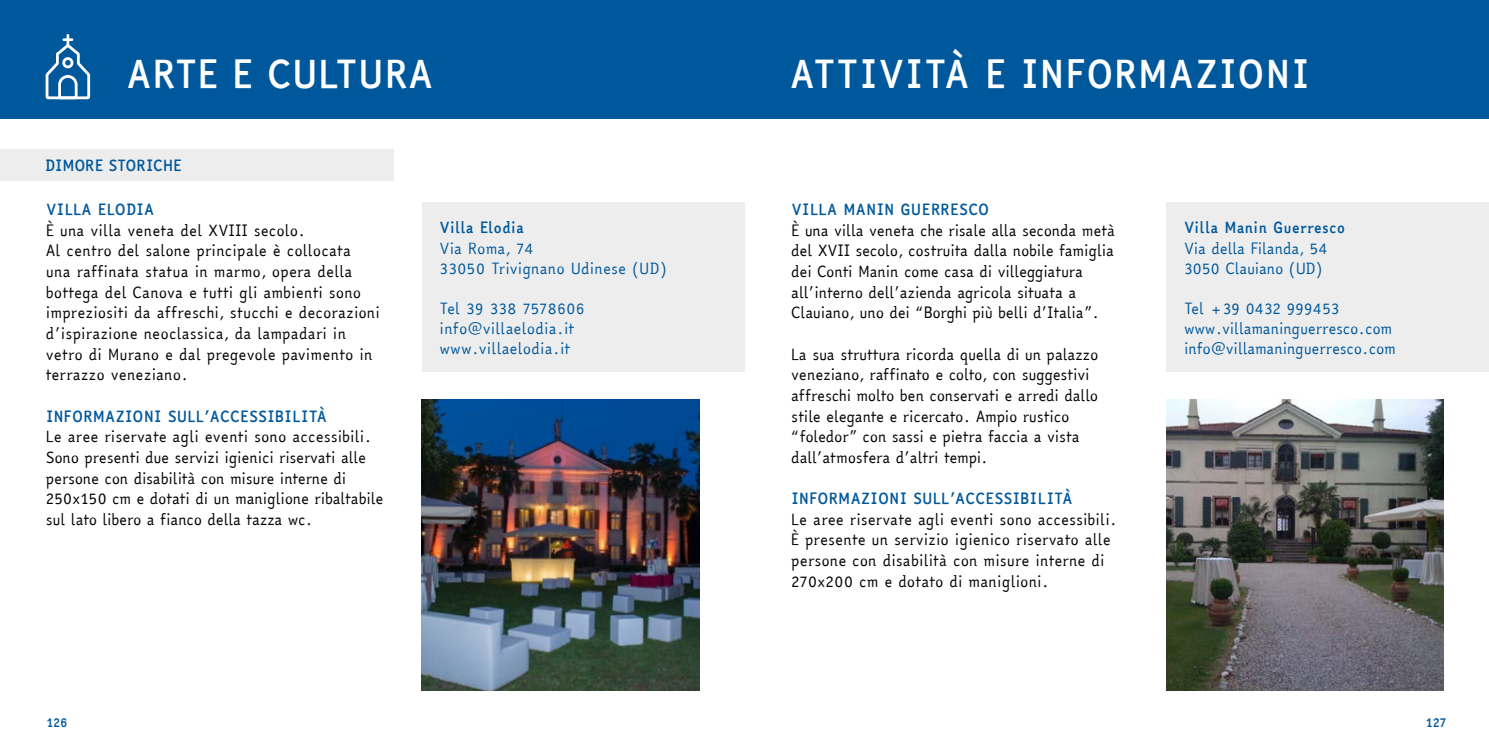
<style>
.page{position:relative;width:1489px;height:745px;background:#fff}
.page>*{position:absolute;margin:0;border:0;box-sizing:border-box;transform-origin:0 0}
.t1{font:700 37.5px "Easy Reading";letter-spacing:.005em;color:#fff}
.t2{font:15px/20.6px "Easy Reading";letter-spacing:-.015em;color:#000}
.t3{font:15px "Easy Reading";letter-spacing:-.01em;color:#00589c}
.t4{font:700 15px "Easy Reading";letter-spacing:.015em;color:#00589c}
.t5{font:700 15px "Easy Reading";letter-spacing:-.01em;color:#00589c}
.t6{font:700 12.5px "Easy Reading";letter-spacing:-.02em;color:#00589c}
</style>
<div class="page">
<div style="left:0;top:0;width:1488px;height:119px;background:#00589c"></div>
<img style="left:422px;top:399px;width:277px;height:290px">
<img style="left:1166px;top:399px;width:277px;height:290px">
<div style="left:0;top:149px;width:393px;height:32px;background:#ededed"></div>
<div style="left:422px;top:202px;width:322px;height:169px;background:#ededed"></div>
<div style="left:1166px;top:202px;width:322px;height:169px;background:#ededed"></div>
<svg style="left:45px;top:34px;width:46px;height:66px"></svg>
<h1 class="t1" style="left:126px;top:47px;width:309px">ARTE E CULTURA</h1>
<h1 class="t1" style="left:789px;top:47px;width:521px">ATTIVITÀ E INFORMAZIONI</h1>
<p class="t5" style="left:45px;top:155px;width:138px">DIMORE STORICHE</p>
<p class="t4" style="left:46px;top:199px;width:110px">VILLA ELODIA</p>
<p class="t2" style="left:46px;top:220px;width:261px">È una villa veneta del XVIII secolo.</p>
<p class="t2" style="left:46px;top:241px;width:335px">Al centro del salone principale è collocata<br>una raffinata statua in marmo, opera della bottega del Canova e tutti gli ambienti sono impreziositi da affreschi, stucchi e decorazioni d’ispirazione neoclassica, da lampadari in vetro di Murano e dal pregevole pavimento in terrazzo veneziano.</p>
<p class="t4" style="left:46px;top:405px;width:283px">INFORMAZIONI SULL’ACCESSIBILITÀ</p>
<p class="t2" style="left:46px;top:426px;width:339px">Le aree riservate agli eventi sono accessibili.<br>Sono presenti due servizi igienici riservati alle persone con disabilità con misure interne di 250x150 cm e dotati di un maniglione ribaltabile sul lato libero a fianco della tazza wc.</p>
<p class="t4" style="left:439px;top:217px;width:86px">Villa Elodia</p>
<p class="t3" style="left:439px;top:237px;width:96px">Via Roma, 74</p>
<p class="t3" style="left:439px;top:257px;width:228px">33050 Trivignano Udinese (UD)</p>
<p class="t3" style="left:439px;top:297px;width:147px">Tel 39 338 7578606</p>
<p class="t3" style="left:439px;top:317px;width:136px">info@villaelodia.it</p>
<p class="t3" style="left:439px;top:337px;width:132px">www.villaelodia.it</p>
<p class="t4" style="left:791px;top:199px;width:199px">VILLA MANIN GUERRESCO</p>
<p class="t2" style="left:791px;top:220px;width:325px">È una villa veneta che risale alla seconda metà del XVII secolo, costruita dalla nobile famiglia dei Conti Manin come casa di villeggiatura all’interno dell’azienda agricola situata a Clauiano, uno dei “Borghi più belli d’Italia”.</p>
<p class="t2" style="left:791px;top:344px;width:309px">La sua struttura ricorda quella di un palazzo veneziano, raffinato e colto, con suggestivi affreschi molto ben conservati e arredi dallo stile elegante e ricercato. Ampio rustico “foledor” con sassi e pietra faccia a vista dall’atmosfera d’altri tempi.</p>
<p class="t4" style="left:791px;top:487px;width:283px">INFORMAZIONI SULL’ACCESSIBILITÀ</p>
<p class="t2" style="left:791px;top:509px;width:327px">Le aree riservate agli eventi sono accessibili.</p>
<p class="t2" style="left:791px;top:529px;width:321px">È presente un servizio igienico riservato alle persone con disabilità con misure interne di<br>270x200 cm e dotato di maniglioni.</p>
<p class="t4" style="left:1183px;top:217px;width:163px">Villa Manin Guerresco</p>
<p class="t3" style="left:1183px;top:237px;width:145px">Via della Filanda, 54</p>
<p class="t3" style="left:1183px;top:257px;width:140px">3050 Clauiano (UD)</p>
<p class="t3" style="left:1183px;top:297px;width:157px">Tel +39 0432 999453</p>
<p class="t3" style="left:1183px;top:317px;width:210px">www.villamaninguerresco.com</p>
<p class="t3" style="left:1183px;top:337px;width:213px">info@villamaninguerresco.com</p>
<p class="t6" style="left:46px;top:713px;width:23px">126</p>
<p class="t6" style="left:1425px;top:713px;width:22px">127</p>
</div>
